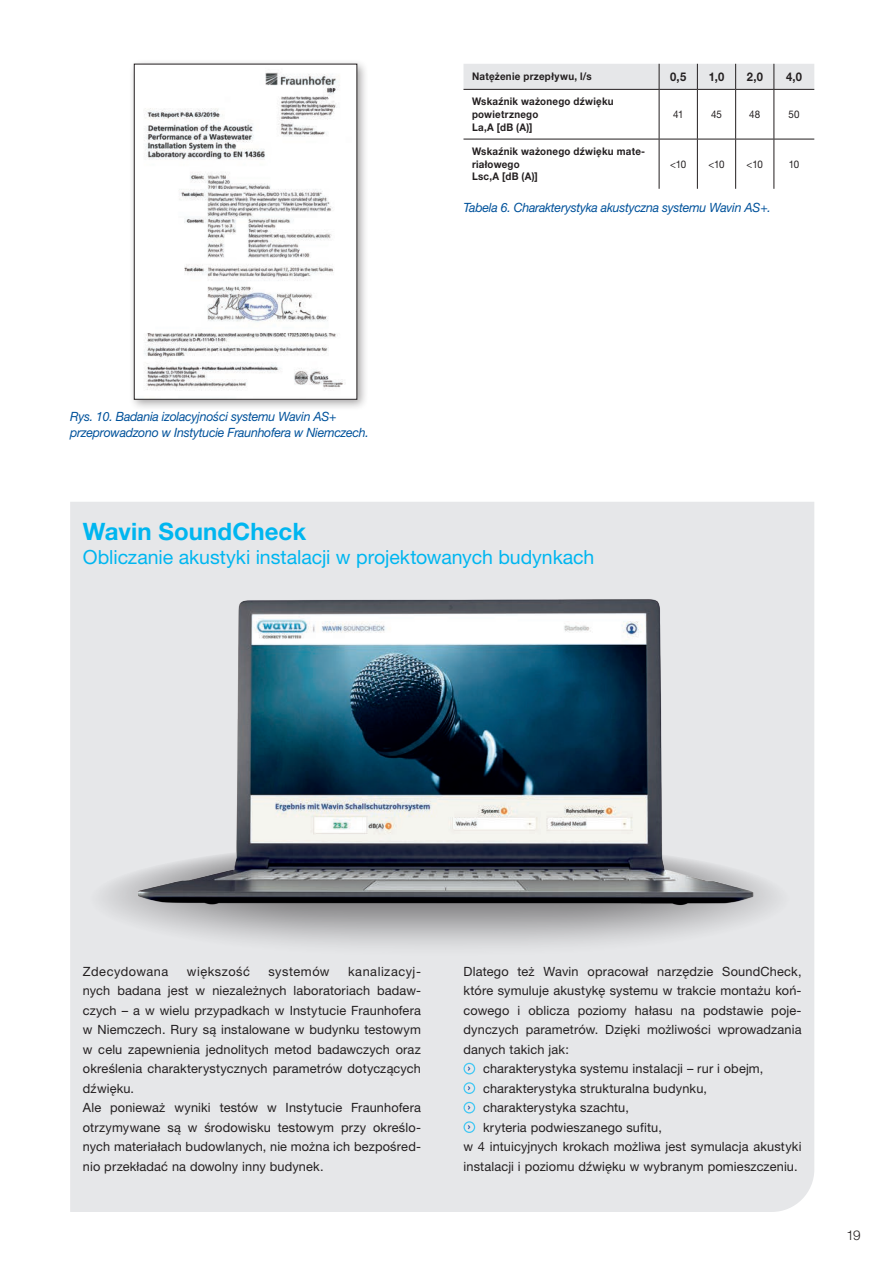
<style>
.page{position:relative;width:893px;height:1263px;background:#fff}
.page>*{position:absolute;margin:0;border:0;box-sizing:border-box;transform-origin:0 0}
.t1{font:700 24px "Helvetica Neue LT Pro";letter-spacing:.005em;color:#00b6f0}
.t2{font:19.5px "Helvetica Neue LT Pro";letter-spacing:-.005em;color:#00b6f0}
.t3{font:300 13.5px "Helvetica Neue LT Pro";color:#231f20}
.t4{font:12.75px/19.5px "Helvetica Neue LT Pro";letter-spacing:.01em;color:#231f20}
.t5{font:italic 12.75px/15.3px "Helvetica Neue LT Pro";letter-spacing:-.02em;color:#01529b}
.t6{font:12.75px "Helvetica Neue LT Pro";letter-spacing:.04em;color:#231f20}
.t7{font:12.75px "Helvetica Neue LT Pro";letter-spacing:.045em;color:#231f20}
.t8{font:700 12px "Helvetica Neue LT Pro";color:#231f20;scale:.93 1}
.t9{font:700 10.5px/12.6px "Helvetica Neue LT Pro";letter-spacing:.025em;color:#231f20;scale:.93 1}
.t10{font:10.5px "Helvetica Neue LT Pro";letter-spacing:-.035em;color:#231f20;scale:.93 1}
</style>
<div class="page">
<div style="left:70px;top:502px;width:744px;height:710px;background:#e6e7e9"></div>
<div style="left:128px;top:58px;width:241px;height:353px;background:#231f20;opacity:.4"></div>
<img style="left:136px;top:66px;width:219px;height:332px">
<div style="left:134px;top:64px;width:223px;height:336px;border:1px solid #231f20"></div>
<div style="left:463px;top:64px;width:351px;height:25px;background:#e6e7e9"></div>
<hr style="left:463px;top:89px;width:196px;height:1px;background:#231f20">
<hr style="left:659px;top:89px;width:38px;height:1px;background:#231f20">
<hr style="left:659px;top:90px;width:1px;height:49px;background:#231f20">
<hr style="left:697px;top:89px;width:39px;height:1px;background:#231f20">
<hr style="left:697px;top:90px;width:1px;height:49px;background:#231f20">
<hr style="left:736px;top:89px;width:38px;height:1px;background:#231f20">
<hr style="left:735px;top:90px;width:1px;height:49px;background:#231f20">
<hr style="left:774px;top:89px;width:40px;height:1px;background:#231f20">
<hr style="left:774px;top:90px;width:1px;height:49px;background:#231f20">
<hr style="left:463px;top:139px;width:196px;height:1px;background:#231f20">
<hr style="left:659px;top:139px;width:38px;height:1px;background:#231f20">
<hr style="left:697px;top:139px;width:39px;height:1px;background:#231f20">
<hr style="left:736px;top:139px;width:38px;height:1px;background:#231f20">
<hr style="left:774px;top:139px;width:40px;height:1px;background:#231f20">
<hr style="left:659px;top:139px;width:1px;height:50px;background:#231f20">
<hr style="left:697px;top:139px;width:1px;height:50px;background:#231f20">
<hr style="left:735px;top:139px;width:1px;height:50px;background:#231f20">
<hr style="left:774px;top:139px;width:1px;height:50px;background:#231f20">
<svg style="left:89px;top:841px;width:702px;height:117px;background:#d7d8da"></svg>
<img style="left:70px;top:577px;width:744px;height:352px">
<div style="left:463px;top:1063px;width:12px;height:11px;border:1px solid #42c8f4;border-radius:50%"></div>
<svg style="left:467px;top:1065px;width:4px;height:7px"></svg>
<div style="left:463px;top:1082px;width:12px;height:12px;border:1px solid #42c8f4;border-radius:50%"></div>
<svg style="left:467px;top:1085px;width:4px;height:6px"></svg>
<div style="left:463px;top:1102px;width:12px;height:11px;border:1px solid #42c8f4;border-radius:50%"></div>
<svg style="left:467px;top:1104px;width:4px;height:7px"></svg>
<div style="left:463px;top:1121px;width:12px;height:12px;border:1px solid #42c8f4;border-radius:50%"></div>
<svg style="left:467px;top:1124px;width:4px;height:6px"></svg>
<p class="t9" style="left:472px;top:70px;width:130px">Natężenie przepływu, l/s</p>
<p class="t8" style="left:670px;top:69px;width:19px">0,5</p>
<p class="t8" style="left:709px;top:69px;width:18px">1,0</p>
<p class="t8" style="left:747px;top:69px;width:19px">2,0</p>
<p class="t8" style="left:786px;top:69px;width:19px">4,0</p>
<p class="t9" style="left:472px;top:95px;width:154px">Wskaźnik ważonego dźwięku powietrznego<br>La,A [dB (A)]</p>
<p class="t10" style="left:673px;top:108px;width:13px">41</p>
<p class="t10" style="left:711px;top:108px;width:13px">45</p>
<p class="t10" style="left:749px;top:108px;width:13px">48</p>
<p class="t10" style="left:789px;top:108px;width:13px">50</p>
<p class="t9" style="left:472px;top:145px;width:188px">Wskaźnik ważonego dźwięku mate&shy;riałowego<br>Lsc,A [dB (A)]</p>
<p class="t10" style="left:670px;top:157px;width:19px">&lt;10</p>
<p class="t10" style="left:708px;top:157px;width:19px">&lt;10</p>
<p class="t10" style="left:747px;top:157px;width:19px">&lt;10</p>
<p class="t10" style="left:789px;top:157px;width:13px">10</p>
<p class="t5" style="left:70px;top:409px;width:300px">Rys. 10. Badania izolacyjności systemu Wavin AS+ przeprowadzono w Instytucie Fraunhofera w Niemczech.</p>
<p class="t5" style="left:463px;top:199px;width:309px">Tabela 6. Charakterystyka akustyczna systemu Wavin AS+.</p>
<h1 class="t1" style="left:83px;top:516px;width:225px">Wavin SoundCheck</h1>
<h2 class="t2" style="left:83px;top:545px;width:513px">Obliczanie akustyki instalacji w projektowanych budynkach</h2>
<p class="t4" style="left:83px;top:961px;width:340px;text-indent:265px">kanalizacyj&shy;nych badana jest w niezależnych laboratoriach badaw&shy;czych – a w wielu przypadkach w Instytucie Fraunhofera w Niemczech. Rury są instalowane w budynku testowym w celu zapewnienia jednolitych metod badawczych oraz określenia charakterystycznych parametrów dotyczących dźwięku.<br>Ale ponieważ wyniki testów w Instytucie Fraunhofera otrzymywane są w środowisku testowym przy określo&shy;nych materiałach budowlanych, nie można ich bezpośred&shy;nio przekładać na dowolny inny budynek.</p>
<p class="t4" style="left:463px;top:961px;width:340px">Dlatego też Wavin opracował narzędzie SoundCheck,</p>
<p class="t6" style="left:83px;top:963px;width:87px">Zdecydowana</p>
<p class="t7" style="left:187px;top:963px;width:65px">większość</p>
<p class="t6" style="left:268px;top:963px;width:63px">systemów</p>
<p class="t4" style="left:463px;top:980px;width:340px">które symuluje akustykę systemu w trakcie montażu koń-</p>
<p class="t4" style="left:463px;top:1000px;width:340px">cowego i oblicza poziomy hałasu na podstawie poje-</p>
<p class="t4" style="left:463px;top:1019px;width:340px">dynczych parametrów. Dzięki możliwości wprowadzania</p>
<p class="t4" style="left:463px;top:1039px;width:107px">danych takich jak:</p>
<p class="t4" style="left:483px;top:1058px;width:282px">charakterystyka systemu instalacji – rur i obejm,</p>
<p class="t4" style="left:483px;top:1078px;width:226px">charakterystyka strukturalna budynku,</p>
<p class="t4" style="left:483px;top:1097px;width:147px">charakterystyka szachtu,</p>
<p class="t4" style="left:483px;top:1117px;width:180px">kryteria podwieszanego sufitu,</p>
<p class="t4" style="left:463px;top:1136px;width:340px">w 4 intuicyjnych krokach możliwa jest symulacja akustyki</p>
<p class="t4" style="left:463px;top:1156px;width:336px">instalacji i poziomu dźwięku w wybranym pomieszczeniu.</p>
<p class="t3" style="left:846px;top:1227px;width:16px">19</p>
</div>
